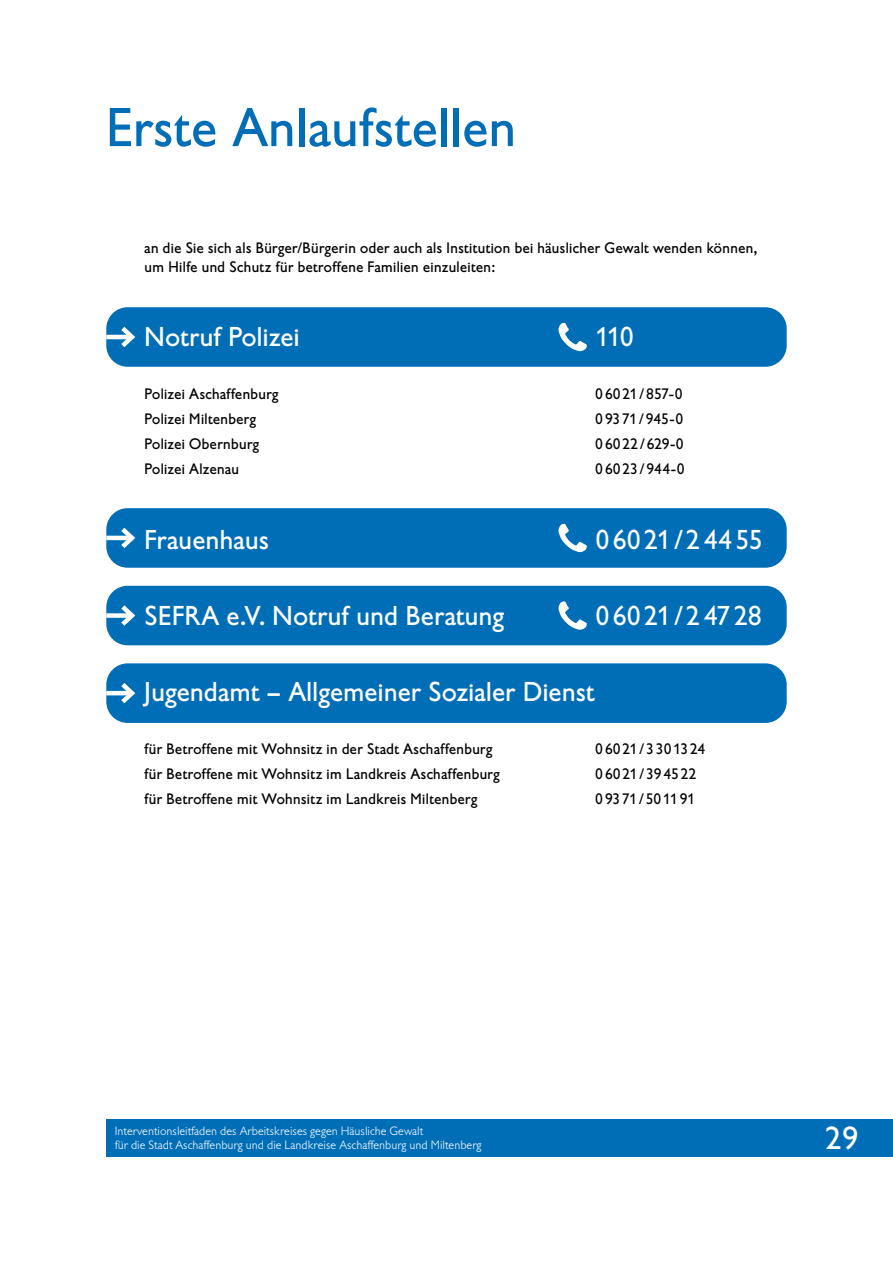
<style>
.page{position:relative;width:893px;height:1263px;background:#fff}
.page>*{position:absolute;margin:0;border:0;box-sizing:border-box;transform-origin:0 0}
.t1{font:54px "Gill Sans BQ";color:#006eb7}
.t2{font:31.5px "Gill Sans BQ";color:#fff}
.t3{font:27px "Gill Sans BQ";color:#fff}
.t4{font:27px "Gill Sans BQ";letter-spacing:.07em;color:#fff}
.t5{font:27px "Gill Sans BQ";letter-spacing:.06em;color:#fff}
.t6{font:15px/18.8px "Gill Sans BQ";letter-spacing:.01em;color:#000}
.t7{font:15px "Gill Sans BQ";letter-spacing:.065em;color:#000}
.t8{font:300 12px/14.4px "Gill Sans BQ";color:#fff}
</style>
<div class="page">
<div style="left:106px;top:1119px;width:787px;height:38px;background:#006eb7"></div>
<div style="left:106px;top:586px;width:681px;height:59px;background:#006eb7;border-radius:21px"></div>
<div style="left:106px;top:613px;width:26px;height:5px;background:#fff"></div>
<svg style="left:116px;top:605px;width:20px;height:21px"></svg>
<svg style="left:558px;top:601px;width:29px;height:29px"></svg>
<div style="left:106px;top:508px;width:681px;height:60px;background:#006eb7;border-radius:21px"></div>
<hr style="left:106px;top:536px;width:26px;height:4px;background:#fff">
<svg style="left:116px;top:527px;width:20px;height:21px"></svg>
<svg style="left:558px;top:524px;width:29px;height:28px"></svg>
<div style="left:106px;top:307px;width:681px;height:60px;background:#006eb7;border-radius:21px"></div>
<hr style="left:106px;top:335px;width:26px;height:4px;background:#fff">
<svg style="left:116px;top:326px;width:20px;height:22px"></svg>
<svg style="left:558px;top:323px;width:29px;height:28px"></svg>
<div style="left:106px;top:663px;width:681px;height:60px;background:#006eb7;border-radius:21px"></div>
<hr style="left:106px;top:691px;width:26px;height:4px;background:#fff">
<svg style="left:116px;top:683px;width:20px;height:21px"></svg>
<h1 class="t1" style="left:106px;top:96px;width:412px">Erste Anlaufstellen</h1>
<p class="t6" style="left:145px;top:239px;width:614px">an die Sie sich als Bürger/Bürgerin oder auch als Institution bei häuslicher Gewalt wenden können, um Hilfe und Schutz für betroffene Familien einzuleiten:</p>
<h3 class="t3" style="left:145px;top:321px;width:157px">Notruf Polizei</h3>
<h3 class="t3" style="left:595px;top:321px;width:40px">110</h3>
<p class="t6" style="left:145px;top:384px;width:136px">Polizei Aschaffenburg</p>
<p class="t6" style="left:595px;top:384px;width:89px">06021/857-0</p>
<p class="t6" style="left:145px;top:410px;width:113px">Polizei Miltenberg</p>
<p class="t6" style="left:595px;top:410px;width:90px">09371/945-0</p>
<p class="t6" style="left:145px;top:435px;width:116px">Polizei Obernburg</p>
<p class="t6" style="left:595px;top:435px;width:90px">06022/629-0</p>
<p class="t6" style="left:145px;top:460px;width:96px">Polizei Alzenau</p>
<p class="t6" style="left:595px;top:460px;width:91px">06023/944-0</p>
<h3 class="t3" style="left:145px;top:523px;width:126px">Frauenhaus</h3>
<h3 class="t4" style="left:595px;top:523px;width:169px">06021/24455</h3>
<h3 class="t3" style="left:145px;top:600px;width:362px">SEFRA e.V. Notruf und Beratung</h3>
<h3 class="t5" style="left:595px;top:600px;width:168px">06021/24728</h3>
<h3 class="t3" style="left:145px;top:676px;width:452px">Jugendamt – Allgemeiner Sozialer Dienst</h3>
<p class="t6" style="left:145px;top:739px;width:350px">für Betroffene mit Wohnsitz in der Stadt Aschaffenburg</p>
<p class="t7" style="left:595px;top:740px;width:111px">06021/3301324</p>
<p class="t6" style="left:145px;top:764px;width:357px">für Betroffene mit Wohnsitz im Landkreis Aschaffenburg</p>
<p class="t6" style="left:595px;top:764px;width:103px">06021/394522</p>
<p class="t6" style="left:145px;top:790px;width:334px">für Betroffene mit Wohnsitz im Landkreis Miltenberg</p>
<p class="t6" style="left:595px;top:790px;width:101px">09371/501191</p>
<p class="t8" style="left:115px;top:1124px;width:368px">Interventionsleitfaden des Arbeitskreises gegen Häusliche Gewalt<br>für die Stadt Aschaffenburg und die Landkreise Aschaffenburg und Miltenberg</p>
<h2 class="t2" style="left:826px;top:1120px;width:34px">29</h2>
</div>
